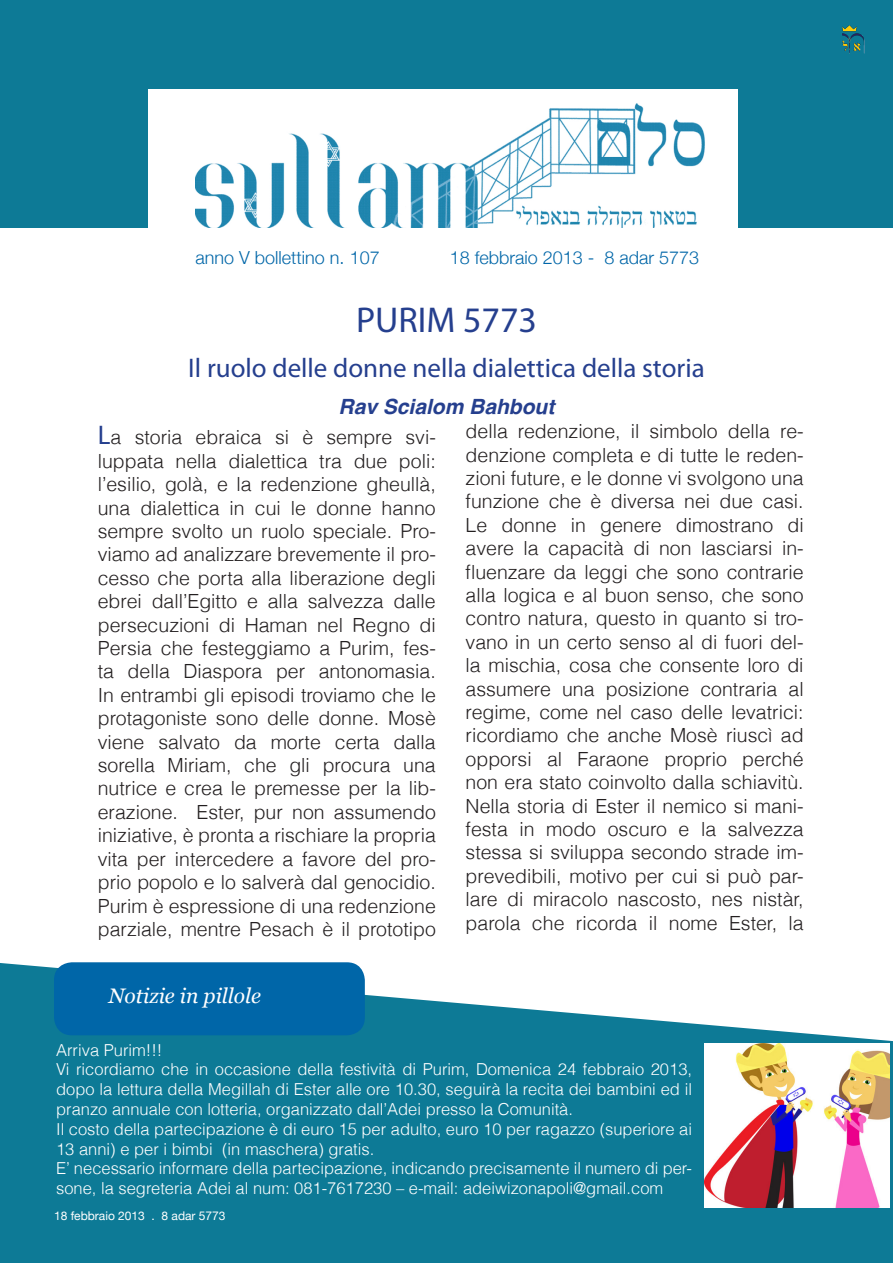
<style>
.page{position:relative;width:893px;height:1263px;background:#fff}
.page>*{position:absolute;margin:0;border:0;box-sizing:border-box;transform-origin:0 0}
.t1{font:36px "Myriad Pro";color:#253f8e}
.t2{font:27px "Myriad Pro";color:#253f8e}
.t3{font:italic 700 21px "Helvetica";color:#253f8e}
.t4{font:italic 21px "Georgia";color:#fff}
.t5{font:300 19.5px/23.4px "Helvetica";color:#231f20;text-align:justify}
.t6{font:300 18px "Helvetica Neue";color:#0066a8}
.t7{font:300 16.5px/19.8px "Helvetica";color:#fff}
.t8{font:12px "Helvetica Neue";color:#fff}
.s1{font-family:"Myriad Pro";font-weight:400;font-size:27px;color:#253f8e}
</style>
<div class="page">
<svg style="left:0;top:963px;width:893px;height:300px;background:#2e8ca4"></svg>
<div style="left:0;top:0;width:893px;height:227px;background:#0d7a96"></div>
<img style="left:842px;top:25px;width:23px;height:29px">
<div style="left:149px;top:89px;width:589px;height:158px;background:#fff"></div>
<img style="left:195px;top:103px;width:510px;height:125px">
<div style="left:54px;top:962px;width:311px;height:73px;background:#0066a8;border-radius:18px"></div>
<img style="left:705px;top:1044px;width:185px;height:163px">
<p class="t6" style="left:196px;top:247px;width:186px">anno V bollettino n. 107</p>
<p class="t6" style="left:450px;top:247px;width:251px">18 febbraio 2013 - 8 adar 5773</p>
<p class="t1" style="left:356px;top:298px;width:182px">PURIM 5773</p>
<p class="t2" style="left:188px;top:351px;width:518px">Il ruolo delle donne nella dialettica della storia</p>
<p class="t3" style="left:339px;top:390px;width:217px">Rav Scialom Bahbout</p>
<p class="t5" style="left:98px;top:426px;width:340px"><span class="s1">L</span>a storia ebraica si è sempre svi&shy;luppata nella dialettica tra due poli: l’esilio, golà, e la redenzione gheullà, una dialettica in cui le donne hanno sempre svolto un ruolo speciale. Pro&shy;viamo ad analizzare brevemente il pro&shy;cesso che porta alla liberazione degli ebrei dall’Egitto e alla salvezza dalle persecuzioni di Haman nel Regno di Persia che festeggiamo a Purim, fes&shy;ta della Diaspora per antonomasia.</p>
<p class="t5" style="left:98px;top:683px;width:340px">In entrambi gli episodi troviamo che le protagoniste sono delle donne. Mosè viene salvato da morte certa dalla sorella Miriam, che gli procura una nutrice e crea le premesse per la lib&shy;erazione. Ester, pur non assumendo iniziative, è pronta a rischiare la propria vita per intercedere a favore del pro&shy;prio popolo e lo salverà dal genocidio.</p>
<p class="t5" style="left:98px;top:894px;width:340px">Purim è espressione di una redenzione parziale, mentre Pesach è il prototipo</p>
<p class="t5" style="left:466px;top:419px;width:340px">della redenzione, il simbolo della re&shy;denzione completa e di tutte le reden&shy;zioni future, e le donne vi svolgono una funzione che è diversa nei due casi.</p>
<p class="t5" style="left:466px;top:513px;width:340px">Le donne in genere dimostrano di avere la capacità di non lasciarsi in&shy;fluenzare da leggi che sono contrarie alla logica e al buon senso, che sono contro natura, questo in quanto si tro&shy;vano in un certo senso al di fuori del&shy;la mischia, cosa che consente loro di assumere una posizione contraria al regime, come nel caso delle levatrici: ricordiamo che anche Mosè riuscì ad opporsi al Faraone proprio perché non era stato coinvolto dalla schiavitù.</p>
<p class="t5" style="left:466px;top:794px;width:340px">Nella storia di Ester il nemico si mani&shy;festa in modo oscuro e la salvezza stessa si sviluppa secondo strade im&shy;prevedibili, motivo per cui si può par&shy;lare di miracolo nascosto, nes nistàr, parola che ricorda il nome Ester, la</p>
<p class="t4" style="left:108px;top:983px;width:154px">Notizie in pillole</p>
<p class="t7" style="left:56px;top:1040px;width:108px">Arriva Purim!!!</p>
<p class="t7" style="left:56px;top:1059px;width:637px;text-align:justify">Vi ricordiamo che in occasione della festività di Purim, Domenica 24 febbraio 2013, dopo la lettura della Megillah di Ester alle ore 10.30, seguirà la recita dei bambini ed il pranzo annuale con lotteria, organizzato dall’Adei presso la Comunità.</p>
<p class="t7" style="left:56px;top:1119px;width:637px">Il costo della partecipazione è di euro 15 per adulto, euro 10 per ragazzo (superiore ai<br>13 anni) e per i bimbi (in maschera) gratis.</p>
<p class="t7" style="left:56px;top:1158px;width:637px">E’ necessario informare della partecipazione, indicando precisamente il numero di per&shy;sone, la segreteria Adei al num: 081-7617230 – e-mail: adeiwizonapoli@gmail.com</p>
<p class="t8" style="left:54px;top:1209px;width:173px">18 febbraio 2013 . 8 adar 5773</p>
</div>
